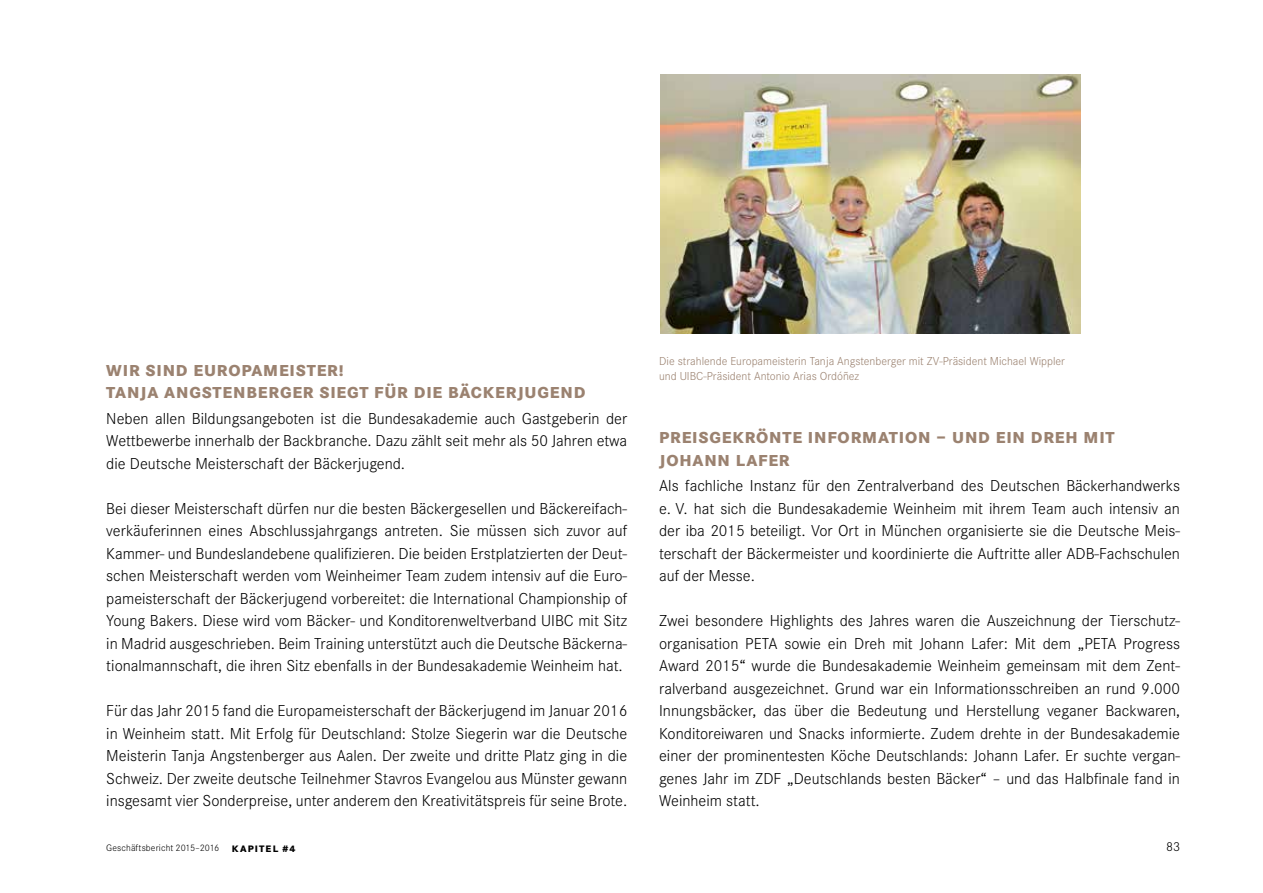
<style>
.page{position:relative;width:1263px;height:893px;background:#fff}
.page>*{position:absolute;margin:0;border:0;box-sizing:border-box;transform-origin:0 0}
.t1{font:300 16.5px/22.5px "Corporate S";color:#000;text-align:justify}
.t2{font:800 16.5px/22.5px "Corporate S";letter-spacing:.05em;color:#9b8270}
.t3{font:300 13.5px "Corporate S";color:#000}
.t4{font:300 12px/15px "Corporate S";color:#9b8270}
.t5{font:300 9.75px "Corporate S";letter-spacing:.01em;color:#000}
.t6{font:800 9.75px "Corporate S";letter-spacing:.115em;color:#000}
</style>
<div class="page">
<img style="left:660px;top:75px;width:420px;height:259px">
<p class="t2" style="left:106px;top:359px;width:481px">WIR SIND EUROPAMEISTER!<br>TANJA ANGSTENBERGER SIEGT FÜR DIE BÄCKERJUGEND</p>
<p class="t1" style="left:106px;top:407px;width:522px">Neben allen Bildungsangeboten ist die Bundesakademie auch Gastgeberin der Wettbewerbe innerhalb der Backbranche. Dazu zählt seit mehr als 50 Jahren etwa die Deutsche Meisterschaft der Bäckerjugend.</p>
<p class="t1" style="left:106px;top:497px;width:522px">Bei dieser Meisterschaft dürfen nur die besten Bäckergesellen und Bäckereifach&shy;verkäuferinnen eines Abschlussjahrgangs antreten. Sie müssen sich zuvor auf Kammer- und Bundeslandebene qualifizieren. Die beiden Erstplatzierten der Deut&shy;schen Meisterschaft werden vom Weinheimer Team zudem intensiv auf die Euro&shy;pameisterschaft der Bäckerjugend vorbereitet: die International Championship of Young Bakers. Diese wird vom Bäcker- und Konditorenweltverband UIBC mit Sitz in Madrid ausgeschrieben. Beim Training unterstützt auch die Deutsche Bäckerna&shy;tionalmannschaft, die ihren Sitz ebenfalls in der Bundesakademie Weinheim hat.</p>
<p class="t1" style="left:106px;top:700px;width:522px">Für das Jahr 2015 fand die Europameisterschaft der Bäckerjugend im Januar 2016 in Weinheim statt. Mit Erfolg für Deutschland: Stolze Siegerin war die Deutsche Meisterin Tanja Angstenberger aus Aalen. Der zweite und dritte Platz ging in die Schweiz. Der zweite deutsche Teilnehmer Stavros Evangelou aus Münster gewann insgesamt vier Sonderpreise, unter anderem den Kreativitätspreis für seine Brote.</p>
<p class="t4" style="left:659px;top:353px;width:407px">Die strahlende Europameisterin Tanja Angstenberger mit ZV-Präsident Michael Wippler und UIBC-Präsident Antonio Arias Ordóñez</p>
<p class="t2" style="left:659px;top:427px;width:457px">PREISGEKRÖNTE INFORMATION – UND EIN DREH MIT<br>JOHANN LAFER</p>
<p class="t1" style="left:659px;top:475px;width:522px">Als fachliche Instanz für den Zentralverband des Deutschen Bäckerhandwerks e. V. hat sich die Bundesakademie Weinheim mit ihrem Team auch intensiv an der iba 2015 beteiligt. Vor Ort in München organisierte sie die Deutsche Meis&shy;terschaft der Bäckermeister und koordinierte die Auftritte aller ADB-Fachschulen auf der Messe.</p>
<p class="t1" style="left:659px;top:610px;width:522px">Zwei besondere Highlights des Jahres waren die Auszeichnung der Tierschutz&shy;organisation PETA sowie ein Dreh mit Johann Lafer: Mit dem „PETA Progress Award 2015“ wurde die Bundesakademie Weinheim gemeinsam mit dem Zent&shy;ralverband ausgezeichnet. Grund war ein Informationsschreiben an rund 9.000<br>Innungsbäcker, das über die Bedeutung und Herstellung veganer Backwaren, Konditoreiwaren und Snacks informierte. Zudem drehte in der Bundesakademie einer der prominentesten Köche Deutschlands: Johann Lafer. Er suchte vergan&shy;genes Jahr im ZDF „Deutschlands besten Bäcker“ – und das Halbfinale fand in Weinheim statt.</p>
<p class="t5" style="left:106px;top:842px;width:114px">Geschäftsbericht 2015–2016</p>
<p class="t6" style="left:232px;top:842px;width:65px">KAPITEL #4</p>
<p class="t3" style="left:1166px;top:839px;width:16px">83</p>
</div>
